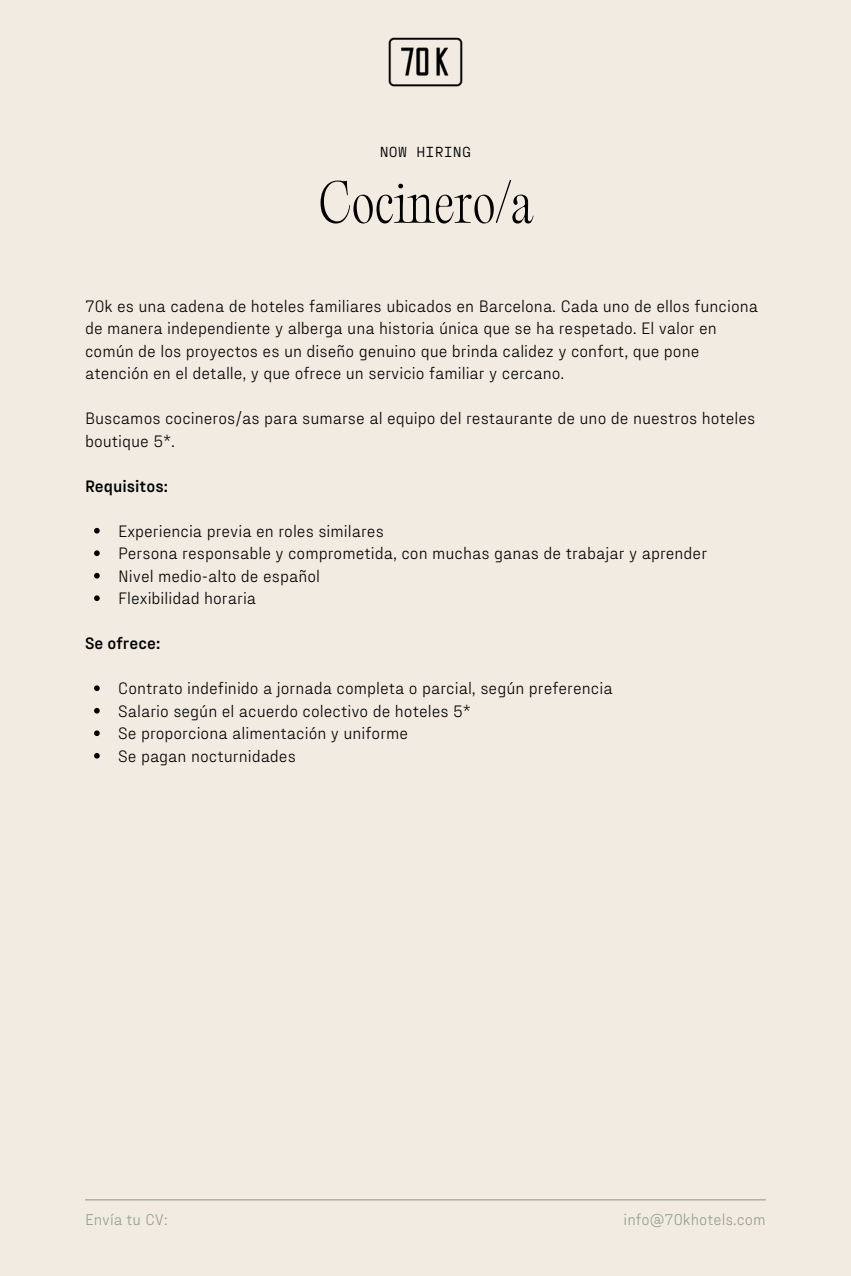
<style>
.page{position:relative;width:851px;height:1276px;background:#fff}
.page>*{position:absolute;margin:0;border:0;box-sizing:border-box;transform-origin:0 0}
.t1{font:200 51.6px "PP Editorial Old";color:#000}
.t2{font:300 16.8px/22.5px "PP Fraktion Sans";color:#000}
.t3{font:700 16.8px "PP Fraktion Sans";color:#000}
.t4{font:300 15.9px "PP Fraktion Sans";color:#95a08a}
.t5{font:14.85px "PP Fraktion Mono";letter-spacing:.015em;color:#000}
</style>
<div class="page">
<div style="left:0;top:0;width:850px;height:1276px;background:#f1ebe1"></div>
<hr style="left:85px;top:1199px;width:680px;height:1px;background:#95a08a">
<svg style="left:94px;top:528px;width:6px;height:5px"></svg>
<svg style="left:94px;top:550px;width:6px;height:6px"></svg>
<svg style="left:94px;top:573px;width:6px;height:5px"></svg>
<svg style="left:94px;top:595px;width:6px;height:6px"></svg>
<svg style="left:94px;top:685px;width:6px;height:6px"></svg>
<svg style="left:94px;top:708px;width:6px;height:5px"></svg>
<svg style="left:94px;top:730px;width:6px;height:6px"></svg>
<svg style="left:94px;top:753px;width:6px;height:5px"></svg>
<img style="left:388px;top:37px;width:75px;height:50px">
<h3 class="t5" style="left:380px;top:142px;width:93px">NOW HIRING</h3>
<h3 class="t1" style="left:318px;top:180px;width:215px">Cocinero/a</h3>
<h1 class="t2" style="left:85px;top:294px;width:674px">70k es una cadena de hoteles familiares ubicados en Barcelona. Cada uno de ellos funciona de manera independiente y alberga una historia única que se ha respetado. El valor en común de los proyectos es un diseño genuino que brinda calidez y confort, que pone atención en el detalle, y que ofrece un servicio familiar y cercano.</h1>
<h3 class="t2" style="left:85px;top:406px;width:672px">Buscamos cocineros/as para sumarse al equipo del restaurante de uno de nuestros hoteles boutique 5*.</h3>
<h3 class="t3" style="left:85px;top:475px;width:84px">Requisitos:</h3>
<h2 class="t2" style="left:118px;top:519px;width:267px">Experiencia previa en roles similares</h2>
<p class="t2" style="left:118px;top:541px;width:590px">Persona responsable y comprometida, con muchas ganas de trabajar y aprender</p>
<p class="t2" style="left:118px;top:564px;width:203px">Nivel medio-alto de español</p>
<p class="t2" style="left:118px;top:586px;width:139px">Flexibilidad horaria</p>
<p class="t3" style="left:85px;top:632px;width:77px">Se ofrece:</p>
<h2 class="t2" style="left:118px;top:676px;width:496px">Contrato indefinido a jornada completa o parcial, según preferencia</h2>
<p class="t2" style="left:118px;top:699px;width:354px">Salario según el acuerdo colectivo de hoteles 5*</p>
<p class="t2" style="left:118px;top:721px;width:291px">Se proporciona alimentación y uniforme</p>
<p class="t2" style="left:118px;top:744px;width:179px">Se pagan nocturnidades</p>
<p class="t4" style="left:85px;top:1209px;width:84px">Envía tu CV:</p>
<p class="t4" style="left:623px;top:1209px;width:144px">info@70khotels.com</p>
</div>
